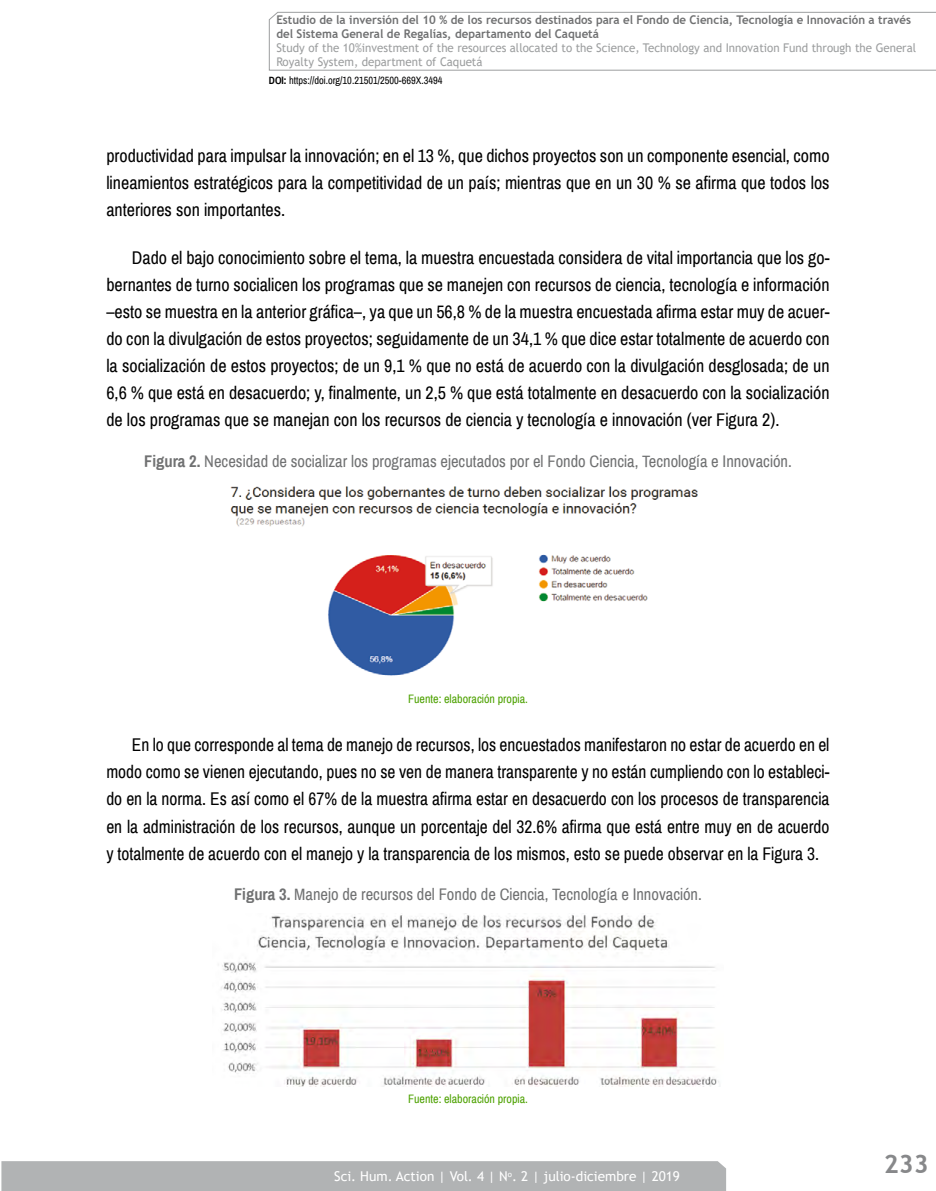
<style>
.page{position:relative;width:936px;height:1191px;background:#fff}
.page>*{position:absolute;margin:0;border:0;box-sizing:border-box;transform-origin:0 0}
.t1{font:700 25.5px "Trebuchet MS";color:#87888a}
.TEXTO_NORMAL{font:18px/27px "Archivo Narrow";color:#000;text-align:justify}
.Titulo_de_tabla{font:16.5px "Archivo Narrow";color:#707172}
.t2{font:13.5px "Trebuchet MS";color:#fff}
.t3{font:700 12px/13.8px "Trebuchet MS";color:#707172;scale:.96 1}
.t4{font:12px/13.8px "Trebuchet MS";color:#9c9e9f;scale:.96 1}
.pie_de_pagina_de_tab{font:12px "Archivo Narrow";color:#4da100}
.t5{font:10.5px "Archivo Narrow";color:#000}
.s1{font-weight:700}
</style>
<div class="page">
<div style="left:1px;top:1161px;width:725px;height:30px;background:#b1b3b4"></div>
<svg style="left:268px;top:12px;width:667px;height:59px"></svg>
<img style="left:230px;top:486px;width:468px;height:190px">
<img style="left:221px;top:913px;width:498px;height:173px">
<p class="t3" style="left:276px;top:13px;width:662px">Estudio de la inversión del 10 % de los recursos destinados para el Fondo de Ciencia, Tecnología e Innovación a través del Sistema General de Regalías, departamento del Caquetá</p>
<p class="t4" style="left:276px;top:41px;width:668px">Study of the 10%investment of the resources allocated to the Science, Technology and Innovation Fund through the General<br>Royalty System, department of Caquetá</p>
<p class="t5" style="left:269px;top:74px;width:175px"><span class="s1">DOI:</span> https://doi.org/10.21501/2500-669X.3494</p>
<p class="TEXTO_NORMAL" style="left:106px;top:142px;width:724px">productividad para impulsar la innovación; en el 13 %, que dichos proyectos son un componente esencial, como lineamientos estratégicos para la competitividad de un país; mientras que en un 30 % se afirma que todos los anteriores son importantes.</p>
<p class="TEXTO_NORMAL" style="left:106px;top:245px;width:724px;text-indent:26px">Dado el bajo conocimiento sobre el tema, la muestra encuestada considera de vital importancia que los go&shy;bernantes de turno socialicen los programas que se manejen con recursos de ciencia, tecnología e información –esto se muestra en la anterior gráfica–, ya que un 56,8 % de la muestra encuestada afirma estar muy de acuer&shy;do con la divulgación de estos proyectos; seguidamente de un 34,1 % que dice estar totalmente de acuerdo con la socialización de estos proyectos; de un 9,1 % que no está de acuerdo con la divulgación desglosada; de un 6,6 % que está en desacuerdo; y, finalmente, un 2,5 % que está totalmente en desacuerdo con la socialización de los programas que se manejan con los recursos de ciencia y tecnología e innovación (ver Figura 2).</p>
<p class="Titulo_de_tabla" style="left:144px;top:451px;width:649px"><span class="s1">Figura 2.</span> Necesidad de socializar los programas ejecutados por el Fondo Ciencia, Tecnología e Innovación.</p>
<p class="pie_de_pagina_de_tab" style="left:408px;top:691px;width:121px">Fuente: elaboración propia.</p>
<p class="TEXTO_NORMAL" style="left:106px;top:732px;width:724px;text-indent:26px">En lo que corresponde al tema de manejo de recursos, los encuestados manifestaron no estar de acuerdo en el modo como se vienen ejecutando, pues no se ven de manera transparente y no están cumpliendo con lo estableci&shy;do en la norma. Es así como el 67% de la muestra afirma estar en desacuerdo con los procesos de transparencia en la administración de los recursos, aunque un porcentaje del 32.6% afirma que está entre muy en de acuerdo y totalmente de acuerdo con el manejo y la transparencia de los mismos, esto se puede observar en la Figura 3.</p>
<p class="Titulo_de_tabla" style="left:234px;top:884px;width:469px"><span class="s1">Figura 3.</span> Manejo de recursos del Fondo de Ciencia, Tecnología e Innovación.</p>
<p class="pie_de_pagina_de_tab" style="left:408px;top:1091px;width:121px">Fuente: elaboración propia.</p>
<p class="t2" style="left:334px;top:1167px;width:347px">Sci. Hum. Action | Vol. 4 | N<sup>o</sup>. 2 | julio-diciembre | 2019</p>
<h1 class="t1" style="left:883px;top:1147px;width:46px">233</h1>
</div>
